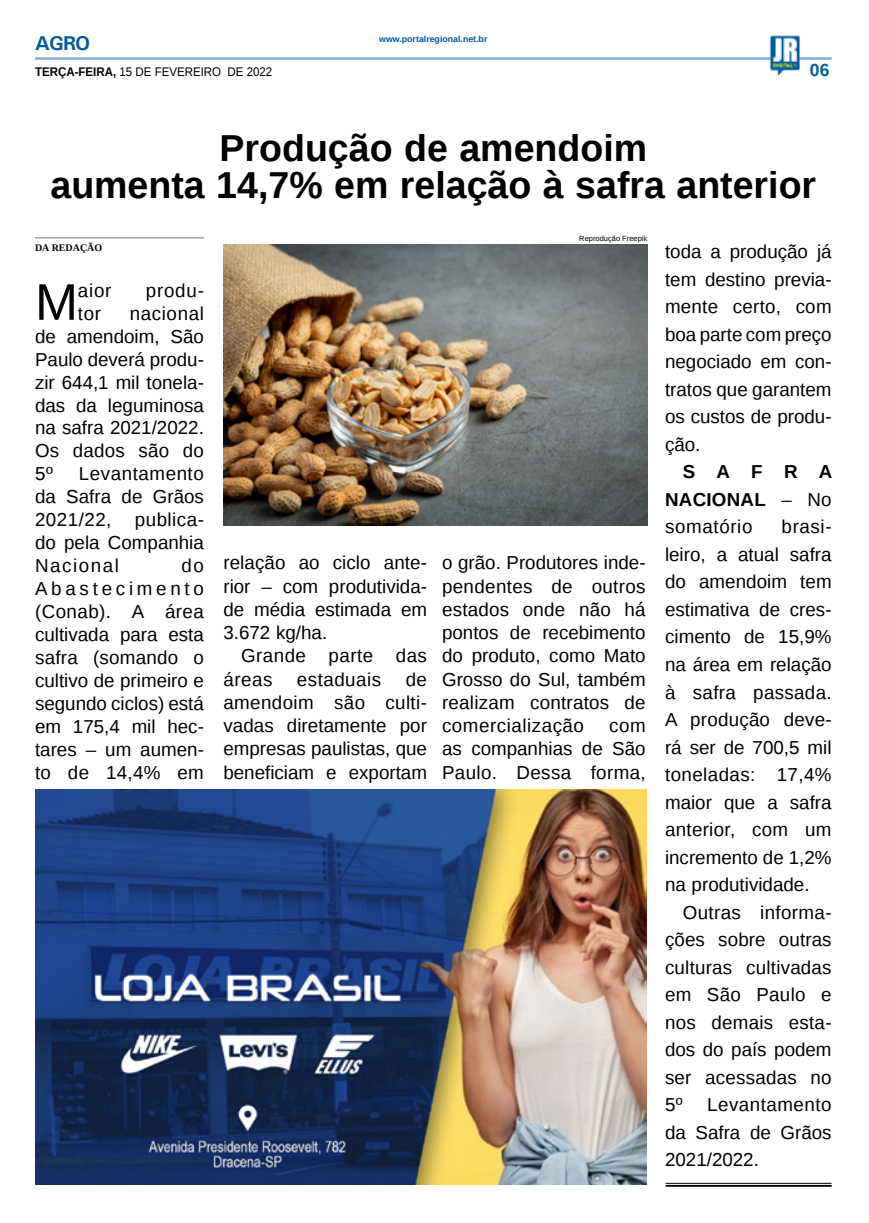
<style>
.page{position:relative;width:869px;height:1223px;background:#fff}
.page>*{position:absolute;margin:0;border:0;box-sizing:border-box;transform-origin:0 0}
.MATÉRIA{font:51.5px "Liberation Sans";color:#000}
.TÍTULO{font:700 37.5px "Liberation Sans";color:#000}
.TITULO_PG{font:700 20px "Univers";color:#005a9e}
.MATÉRIA-2{font:18.75px/27.5px "Liberation Sans";color:#000;text-align:justify}
.MATÉRIA-3{font:18.75px/23.2px "Liberation Sans";letter-spacing:.025em;color:#000}
.MATÉRIA-4{font:700 18.75px/27.5px "Liberation Sans";letter-spacing:.015em;color:#000;text-align:justify}
.TÍTULO-2{font:700 17.5px "Liberation Sans";color:#005a9e}
.DATA_PG{font:12.5px "Liberation Sans";color:#000;scale:.92 1}
.CRÉDITO_NOME{font:700 10px "Liberation Serif";color:#000}
.DATA_PG-2{font:700 8.75px "Liberation Sans";color:#005a9e}
.CRÉDITO_FOTO{font:7.5px "Liberation Sans";color:#000}
.s1{font-weight:700}
.s2{font-weight:400}
</style>
<div class="page">
<hr style="left:35px;top:57px;width:796px;height:3px;background:#005a9e">
<img style="left:769px;top:36px;width:30px;height:40px">
<hr style="left:665px;top:1182px;width:166px;height:1px;background:#000101">
<hr style="left:665px;top:1184px;width:166px;height:2px;background:#000101">
<img style="left:35px;top:790px;width:611px;height:394px">
<img style="left:223px;top:244px;width:424px;height:282px">
<hr style="left:35px;top:237px;width:169px;height:1px;background:#939598">
<p class="TITULO_PG" style="left:35px;top:31px;width:57px">AGRO</p>
<p class="DATA_PG" style="left:35px;top:65px;width:259px"><span class="s1">TERÇA-FEIRA,</span> 15 DE FEVEREIRO DE 2022</p>
<p class="DATA_PG-2" style="left:379px;top:33px;width:110px">www.portalregional.net.br</p>
<p class="TÍTULO-2" style="left:809px;top:58px;width:21px">06</p>
<p class="TÍTULO" style="left:219px;top:122px;width:429px">Produção de amendoim</p>
<p class="TÍTULO" style="left:50px;top:159px;width:766px">aumenta 14,7% em relação à safra anterior</p>
<p class="CRÉDITO_NOME" style="left:35px;top:241px;width:69px">DA REDAÇÃO</p>
<p class="MATÉRIA" style="left:35px;top:273px;width:44px">M</p>
<p class="MATÉRIA-2" style="left:78px;top:278px;width:35px">aior</p>
<p class="MATÉRIA-2" style="left:146px;top:278px;width:60px">produ-</p>
<p class="CRÉDITO_FOTO" style="left:579px;top:235px;width:69px">Reprodução Freepik</p>
<p class="MATÉRIA-2" style="left:664px;top:239px;width:168px">toda a produção já tem destino previa&shy;mente certo, com boa parte com preço negociado em con&shy;tratos que garantem os custos de produ&shy;ção.</p>
<p class="MATÉRIA-4" style="left:664px;top:458px;width:169px;text-indent:18px">SAFRA NACIONAL <span class="s2">– No somatório</span></p>
<p class="MATÉRIA-2" style="left:35px;top:302px;width:170px;line-height:22.9px;text-indent:95px">nacional de amendoim, São Paulo deverá produ&shy;zir 644,1 mil tonela&shy;das da leguminosa na safra 2021/2022.<br>Os dados são do 5º</p>
<p class="MATÉRIA-2" style="left:78px;top:300px;width:25px">tor</p>
<p class="MATÉRIA-2" style="left:35px;top:463px;width:170px;line-height:22.9px;text-indent:44px">Levantamento da Safra de Grãos 2021/22, publica&shy;do pela Companhia Nacional</p>
<p class="MATÉRIA-2" style="left:664px;top:514px;width:168px;text-indent:116px">brasi&shy;leiro, a atual safra do amendoim tem estimativa de cres&shy;cimento de 15,9% na área em relação à safra passada.<br>A produção deve&shy;rá ser de 700,5 mil toneladas: 17,4% maior que a safra anterior, com um incremento de 1,2% na produtividade.</p>
<p class="MATÉRIA-2" style="left:664px;top:899px;width:168px;text-indent:18px">Outras informa&shy;ções sobre outras culturas cultivadas em São Paulo e nos demais esta&shy;dos do país podem ser acessadas no 5º</p>
<p class="MATÉRIA-2" style="left:35px;top:555px;width:170px;line-height:22.9px;text-indent:146px">do Abastecimento (Conab). A área cultivada para esta safra (somando o cultivo de primeiro e segundo ciclos) está em 175,4 mil hec&shy;tares – um aumen&shy;to de 14,4% em</p>
<p class="MATÉRIA-2" style="left:223px;top:552px;width:205px;line-height:23.2px">relação ao ciclo ante&shy;rior – com produtivida&shy;de média estimada em 3.672 kg/ha.</p>
<p class="MATÉRIA-2" style="left:442px;top:552px;width:205px;line-height:23.2px">o grão. Produtores inde&shy;pendentes de outros estados onde não há pontos de recebimento do produto, como Mato Grosso do Sul, também realizam contratos de comercialização</p>
<p class="MATÉRIA-3" style="left:223px;top:645px;width:205px;text-indent:18px">Grande parte das áreas</p>
<p class="MATÉRIA-2" style="left:223px;top:668px;width:205px;line-height:23.2px;text-indent:182px">de amendoim são culti&shy;vadas diretamente por empresas paulistas, que beneficiam e exportam</p>
<p class="MATÉRIA-3" style="left:297px;top:668px;width:86px">estaduais</p>
<p class="MATÉRIA-2" style="left:442px;top:714px;width:205px;line-height:23.2px;text-indent:167px">com as companhias de São Paulo. Dessa forma,</p>
<p class="MATÉRIA-2" style="left:664px;top:1091px;width:168px;text-indent:42px">Levantamento da Safra de Grãos 2021/2022.</p>
</div>
